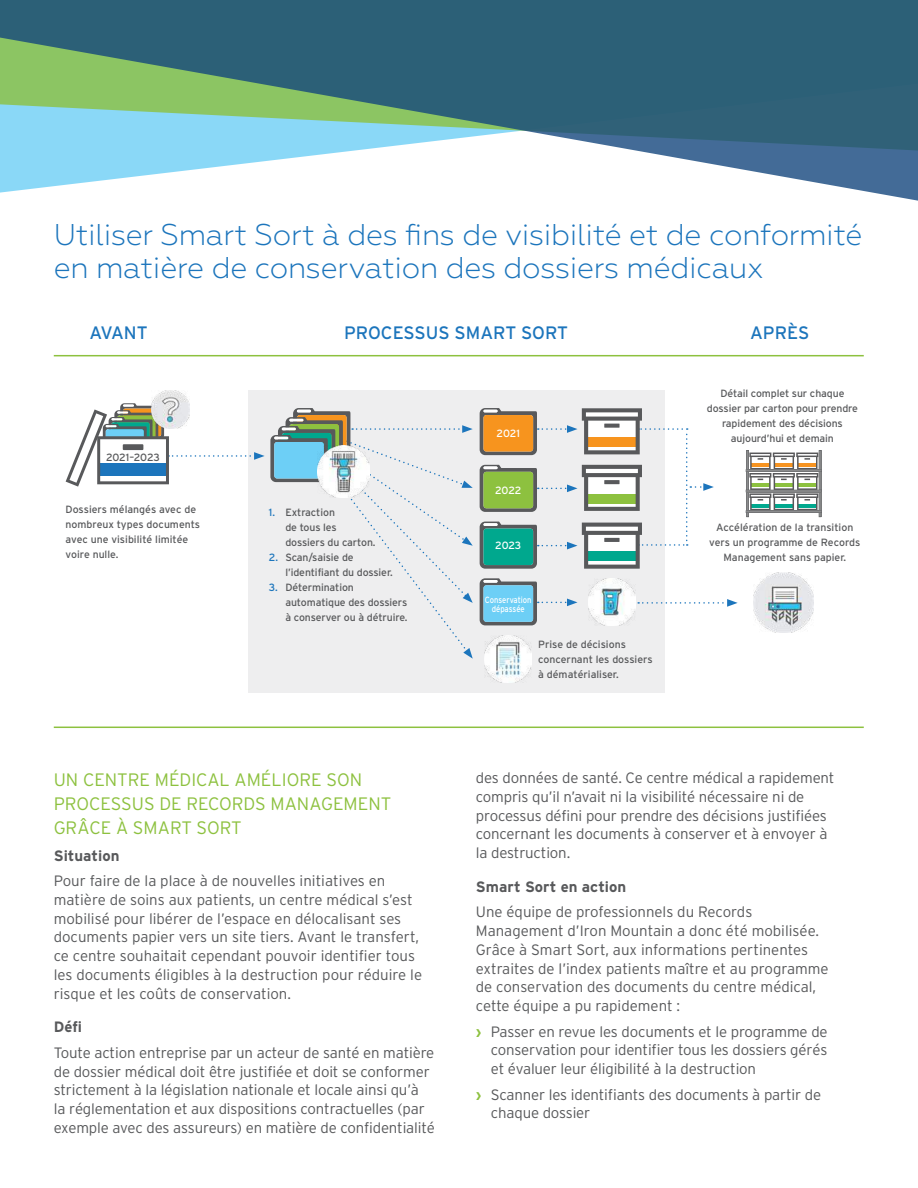
<style>
.page{position:relative;width:918px;height:1188px;background:#fff}
.page>*{position:absolute;margin:0;border:0;box-sizing:border-box;transform-origin:0 0}
.t1{font:300 30px/33px "Geometria";letter-spacing:-.01em;color:#1c75bc}
.t2{font:300 18px/24px "Interstate";color:#8dc13f}
.t3{font:18px "Interstate";color:#1c75bc}
.t4{font:300 15px/18.8px "Interstate";letter-spacing:-.01em;color:#58595b}
.t5{font:700 15px "Interstate";color:#58595b}
.t6{font:10.5px/15px "Interstate";letter-spacing:-.01em;color:#58595b}
.t7{font:10.5px "Interstate";letter-spacing:-.02em;color:#fff}
.t8{font:9px/9px "Interstate";color:#fff;text-align:center;scale:.85 1}
.s1{color:#1c75bc}
.s2{font-weight:700;color:#8dc13f}
</style>
<div class="page">
<svg style="left:0;top:0;width:918px;height:201px;fill:#306177"></svg>
<hr style="left:54px;top:727px;width:810px;height:1px;background:#8dc13f">
<hr style="left:54px;top:355px;width:810px;height:1px;background:#8dc13f">
<div style="left:248px;top:390px;width:416px;height:303px;background:#eeeeef"></div>
<svg style="left:638px;top:599px;width:100px;height:8px"></svg>
<img style="left:152px;top:390px;width:37px;height:13px">
<svg style="left:749px;top:453px;width:69px;height:57px"></svg>
<hr style="left:746px;top:450px;width:3px;height:67px;background:#58595b">
<hr style="left:819px;top:450px;width:2px;height:67px;background:#58595b">
<hr style="left:746px;top:510px;width:76px;height:3px;background:#58595b">
<hr style="left:746px;top:490px;width:76px;height:2px;background:#58595b">
<hr style="left:746px;top:469px;width:76px;height:3px;background:#58595b">
<svg style="left:480px;top:578px;width:98px;height:47px"></svg>
<div style="left:483px;top:585px;width:50px;height:37px;background:#6dcff6;border-radius:3px"></div>
<hr style="left:483px;top:580px;width:15px;height:3px;background:#fff">
<svg style="left:480px;top:408px;width:234px;height:161px"></svg>
<hr style="left:604px;top:538px;width:16px;height:4px;background:#58595b">
<img style="left:754px;top:572px;width:60px;height:60px">
<img style="left:588px;top:578px;width:47px;height:47px">
<img style="left:485px;top:635px;width:47px;height:47px">
<svg style="left:66px;top:403px;width:407px;height:256px"></svg>
<img style="left:318px;top:446px;width:52px;height:51px">
<h1 class="t1" style="left:54px;top:218px;width:810px">Utiliser Smart Sort à des fins de visibilité et de conformité en matière de conservation des dossiers médicaux</h1>
<p class="t3" style="left:90px;top:323px;width:60px">AVANT</p>
<p class="t3" style="left:344px;top:323px;width:225px">PROCESSUS SMART SORT</p>
<p class="t3" style="left:750px;top:323px;width:61px">APRÈS</p>
<p class="t6" style="left:106px;top:449px;width:55px">2021–2023</p>
<p class="t6" style="left:66px;top:502px;width:136px">Dossiers mélangés avec de nombreux types documents avec une visibilité limitée voire nulle.</p>
<p class="t6" style="left:285px;top:505px;width:92px;text-indent:-16px"><span class="s1">1.</span> Extraction<br>de tous les dossiers du carton.</p>
<p class="t6" style="left:285px;top:550px;width:109px;text-indent:-16px"><span class="s1">2.</span> Scan/saisie de l’identifiant du dossier.</p>
<p class="t6" style="left:285px;top:580px;width:124px;text-indent:-16px"><span class="s1">3.</span> Détermination automatique des dossiers à conserver ou à détruire.</p>
<p class="t2" style="left:54px;top:767px;width:339px">UN CENTRE MÉDICAL AMÉLIORE SON<br>PROCESSUS DE RECORDS MANAGEMENT<br>GRÂCE À SMART SORT</p>
<p class="t5" style="left:54px;top:847px;width:67px">Situation</p>
<p class="t4" style="left:54px;top:871px;width:370px">Pour faire de la place à de nouvelles initiatives en matière de soins aux patients, un centre médical s’est mobilisé pour libérer de l’espace en délocalisant ses documents papier vers un site tiers. Avant le transfert, ce centre souhaitait cependant pouvoir identifier tous les documents éligibles à la destruction pour réduire le risque et les coûts de conservation.</p>
<p class="t5" style="left:54px;top:1019px;width:30px">Défi</p>
<p class="t4" style="left:54px;top:1043px;width:383px">Toute action entreprise par un acteur de santé en matière de dossier médical doit être justifiée et doit se conformer strictement à la législation nationale et locale ainsi qu’à<br>la réglementation et aux dispositions contractuelles (par exemple avec des assureurs) en matière de confidentialité</p>
<p class="t7" style="left:497px;top:428px;width:25px">2021</p>
<p class="t7" style="left:495px;top:484px;width:28px">2022</p>
<p class="t7" style="left:495px;top:540px;width:28px">2023</p>
<p class="t8" style="left:485px;top:595px;width:56px">Conservation dépassée</p>
<p class="t6" style="left:538px;top:637px;width:116px">Prise de décisions concernant les dossiers à dématérialiser.</p>
<p class="t6" style="left:707px;top:386px;width:153px;text-align:center">Détail complet sur chaque dossier par carton pour prendre rapidement des décisions aujourd’hui et demain</p>
<p class="t6" style="left:709px;top:520px;width:153px;text-align:center">Accélération de la transition vers un programme de Records<br>Management sans papier.</p>
<p class="t4" style="left:476px;top:768px;width:360px">des données de santé. Ce centre médical a rapidement compris qu’il n’avait ni la visibilité nécessaire ni de processus défini pour prendre des décisions justifiées concernant les documents à conserver et à envoyer à la destruction.</p>
<p class="t5" style="left:476px;top:878px;width:152px">Smart Sort en action</p>
<p class="t4" style="left:476px;top:903px;width:354px">Une équipe de professionnels du Records Management d’Iron Mountain a donc été mobilisée.<br>Grâce à Smart Sort, aux informations pertinentes extraites de l’index patients maître et au programme de conservation des documents du centre médical, cette équipe a pu rapidement :</p>
<p class="t4" style="left:491px;top:1022px;width:338px;text-align:justify;text-indent:-15px"><span class="s2">›</span> Passer en revue les documents et le programme de conservation pour identifier tous les dossiers gérés et évaluer leur éligibilité à la destruction</p>
<p class="t4" style="left:491px;top:1085px;width:332px;text-indent:-15px"><span class="s2">›</span> Scanner les identifiants des documents à partir de chaque dossier</p>
</div>
